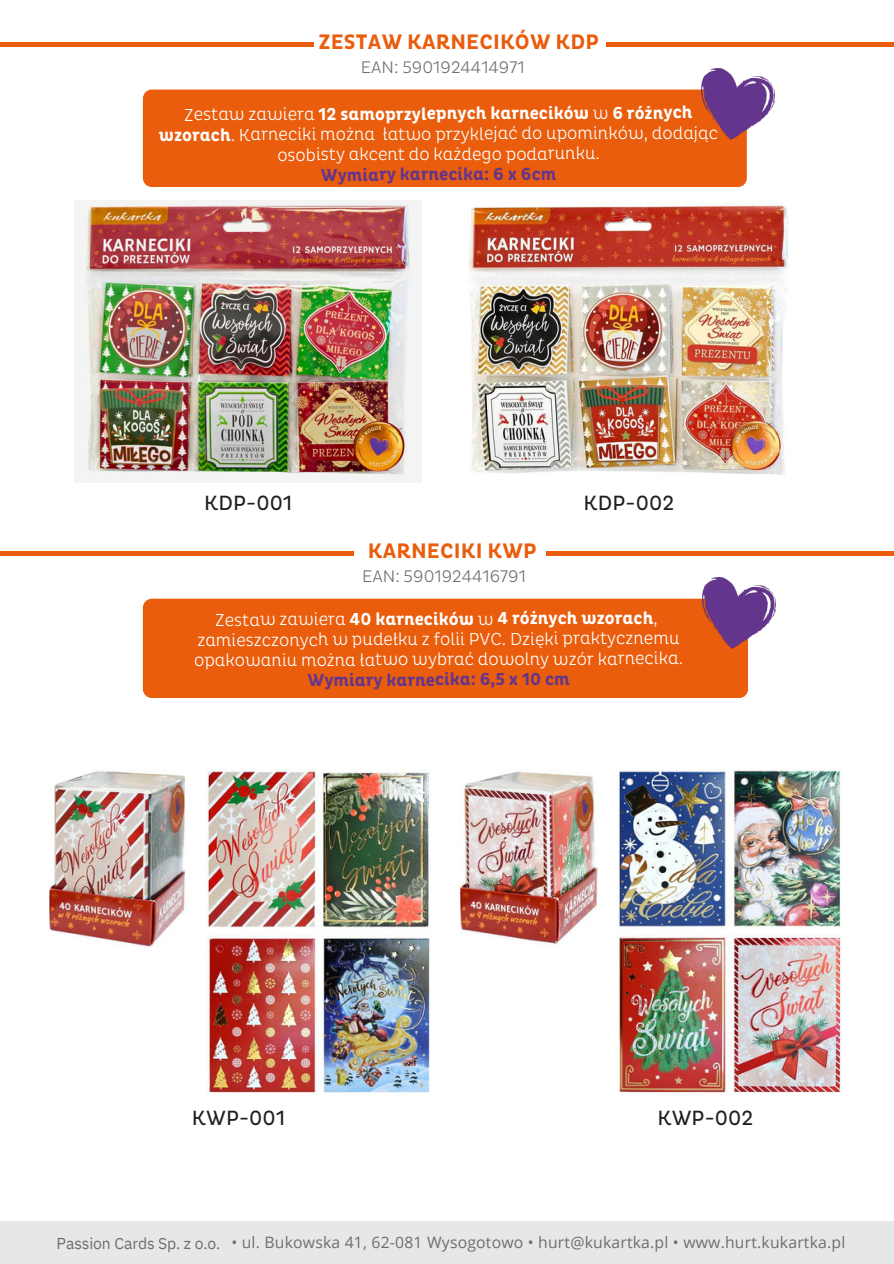
<style>
.page{position:relative;width:894px;height:1264px;background:#fff}
.page>*{position:absolute;margin:0;border:0;box-sizing:border-box;transform-origin:0 0}
.t1{font:700 21.3px "Pluto Cond";letter-spacing:.01em;color:#e95d0c}
.t2{font:21px "Pluto Cond";letter-spacing:.005em;color:#231f20}
.t3{font:300 17.7px/20.4px "Pluto Cond";letter-spacing:-.005em;color:#fff;text-align:center}
.t4{font:300 17.1px "Pluto Cond";color:#6d6e70}
.t5{font:15.75px "Open Sans";letter-spacing:.015em;color:#6d6e70}
.t6{font:15.75px "IBM Plex Sans";letter-spacing:-.01em;color:#6d6e70}
.s1{font-weight:700}
.s2{font-weight:700;color:#64358c}
</style>
<div class="page">
<div style="left:0;top:1220px;width:893px;height:43px;background:#e6e7e8"></div>
<hr style="left:7px;top:42px;width:306px;height:4px;background:#e95d0c">
<hr style="left:605px;top:42px;width:288px;height:4px;background:#e95d0c">
<hr style="left:0;top:42px;width:250px;height:4px;background:#e95d0c">
<div style="left:143px;top:89px;width:603px;height:98px;background:#e95d0c"></div>
<img style="left:701px;top:68px;width:73px;height:71px">
<img style="left:74px;top:200px;width:347px;height:283px">
<img style="left:468px;top:203px;width:320px;height:272px">
<hr style="left:47px;top:551px;width:306px;height:4px;background:#e95d0c">
<hr style="left:546px;top:551px;width:302px;height:4px;background:#e95d0c">
<hr style="left:607px;top:551px;width:286px;height:4px;background:#e95d0c">
<hr style="left:0;top:551px;width:290px;height:4px;background:#e95d0c">
<div style="left:143px;top:598px;width:604px;height:100px;background:#e95d0c;border-radius:9px"></div>
<img style="left:702px;top:577px;width:73px;height:71px">
<img style="left:48px;top:769px;width:794px;height:324px">
<p class="t1" style="left:318px;top:29px;width:282px">ZESTAW KARNECIKÓW KDP</p>
<h4 class="t4" style="left:360px;top:57px;width:165px">EAN: 5901924414971</h4>
<h2 class="t3" style="left:159px;top:104px;width:560px">Zestaw zawiera <span class="s1">12 samoprzylepnych karnecików</span> w <span class="s1">6 różnych wzorach</span>. Karneciki można łatwo przyklejać do upominków, dodając osobisty akcent do każdego podarunku.<br><span class="s2">Wymiary karnecika: 6 x 6cm</span></h2>
<h1 class="t2" style="left:204px;top:491px;width:90px">KDP-001</h1>
<h3 class="t2" style="left:583px;top:491px;width:92px">KDP-002</h3>
<p class="t1" style="left:368px;top:538px;width:170px">KARNECIKI KWP</p>
<h4 class="t4" style="left:362px;top:566px;width:165px">EAN: 5901924416791</h4>
<h2 class="t3" style="left:194px;top:609px;width:490px">Zestaw zawiera <span class="s1">40 karnecików</span> w <span class="s1">4 różnych wzorach</span>, zamieszczonych w pudełku z folii PVC. Dzięki praktycznemu opakowaniu można łatwo wybrać dowolny wzór karnecika.<br><span class="s2">Wymiary karnecika: 6,5 x 10 cm</span></h2>
<p class="t2" style="left:192px;top:1105px;width:95px">KWP-001</p>
<p class="t2" style="left:657px;top:1105px;width:97px">KWP-002</p>
<h3 class="t6" style="left:57px;top:1232px;width:165px">Passion Cards Sp. z o.o.</h3>
<p class="t5" style="left:231px;top:1231px;width:615px">• ul. Bukowska 41, 62-081 Wysogotowo • hurt@kukartka.pl • www.hurt.kukartka.pl</p>
</div>
